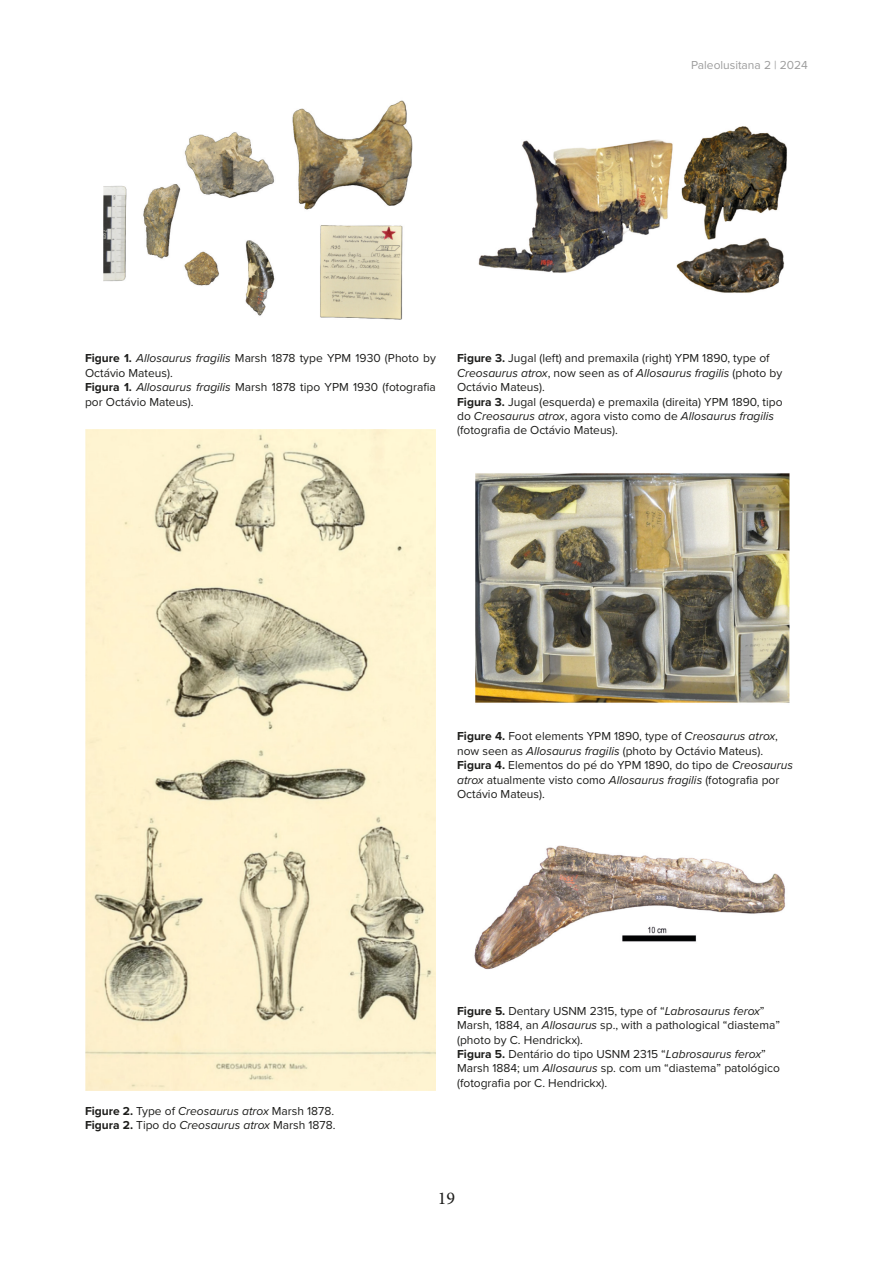
<style>
.page{position:relative;width:893px;height:1263px;background:#fff}
.page>*{position:absolute;margin:0;border:0;box-sizing:border-box;transform-origin:0 0}
.t1{font:18px "Minion Pro";color:#1d1d1b}
.t2{font:12px/14.4px "Proxima Nova";color:#1d1d1b}
.t3{font:12px "Proxima Nova";color:#9d9d9d}
.s1{font-weight:700}
.s2{font-style:italic}
</style>
<div class="page">
<img style="left:103px;top:100px;width:310px;height:220px">
<img style="left:85px;top:429px;width:351px;height:661px">
<img style="left:478px;top:126px;width:309px;height:167px">
<img style="left:475px;top:473px;width:315px;height:230px">
<img style="left:474px;top:845px;width:311px;height:125px">
<p class="t3" style="left:691px;top:56px;width:118px">Paleolusitana 2 | 2024</p>
<p class="t2" style="left:85px;top:351px;width:352px"><span class="s1">Figure 1.</span> <span class="s2">Allosaurus fragilis</span> Marsh 1878 type YPM 1930 (Photo by Octávio Mateus).<br><span class="s1">Figura 1.</span> <span class="s2">Allosaurus fragilis</span> Marsh 1878 tipo YPM 1930 (fotografia por Octávio Mateus).</p>
<p class="t2" style="left:457px;top:351px;width:327px"><span class="s1">Figure 3.</span> Jugal (left) and premaxila (right) YPM 1890, type of <span class="s2">Creosaurus atrox</span>, now seen as of <span class="s2">Allosaurus fragilis</span> (photo by Octávio Mateus).<br><span class="s1">Figura 3.</span> Jugal (esquerda) e premaxila (direita) YPM 1890, tipo do <span class="s2">Creosaurus atrox</span>, agora visto como de <span class="s2">Allosaurus fragilis </span>(fotografia de Octávio Mateus).</p>
<p class="t2" style="left:85px;top:1103px;width:252px"><span class="s1">Figure 2.</span> Type of <span class="s2">Creosaurus atrox</span> Marsh 1878.<br><span class="s1">Figura 2.</span> Tipo do <span class="s2">Creosaurus atrox</span> Marsh 1878.</p>
<p class="t2" style="left:457px;top:729px;width:337px"><span class="s1">Figure 4.</span> Foot elements YPM 1890, type of <span class="s2">Creosaurus atrox</span>, now seen as <span class="s2">Allosaurus fragilis</span> (photo by Octávio Mateus).<br><span class="s1">Figura 4.</span> Elementos do pé do YPM 1890, do tipo de <span class="s2">Creosaurus atrox</span> atualmente visto como <span class="s2">Allosaurus fragilis</span> (fotografia por Octávio Mateus).</p>
<p class="t2" style="left:457px;top:1003px;width:324px"><span class="s1">Figure 5.</span> Dentary USNM 2315, type of “<span class="s2">Labrosaurus ferox</span>” Marsh, 1884, an <span class="s2">Allosaurus</span> sp., with a pathological “diastema” (photo by C. Hendrickx).<br><span class="s1">Figura 5.</span> Dentário do tipo USNM 2315 “<span class="s2">Labrosaurus ferox</span>” Marsh 1884; um <span class="s2">Allosaurus</span> sp. com um “diastema” patológico (fotografia por C. Hendrickx).</p>
<h1 class="t1" style="left:438px;top:1186px;width:19px">19</h1>
</div>
